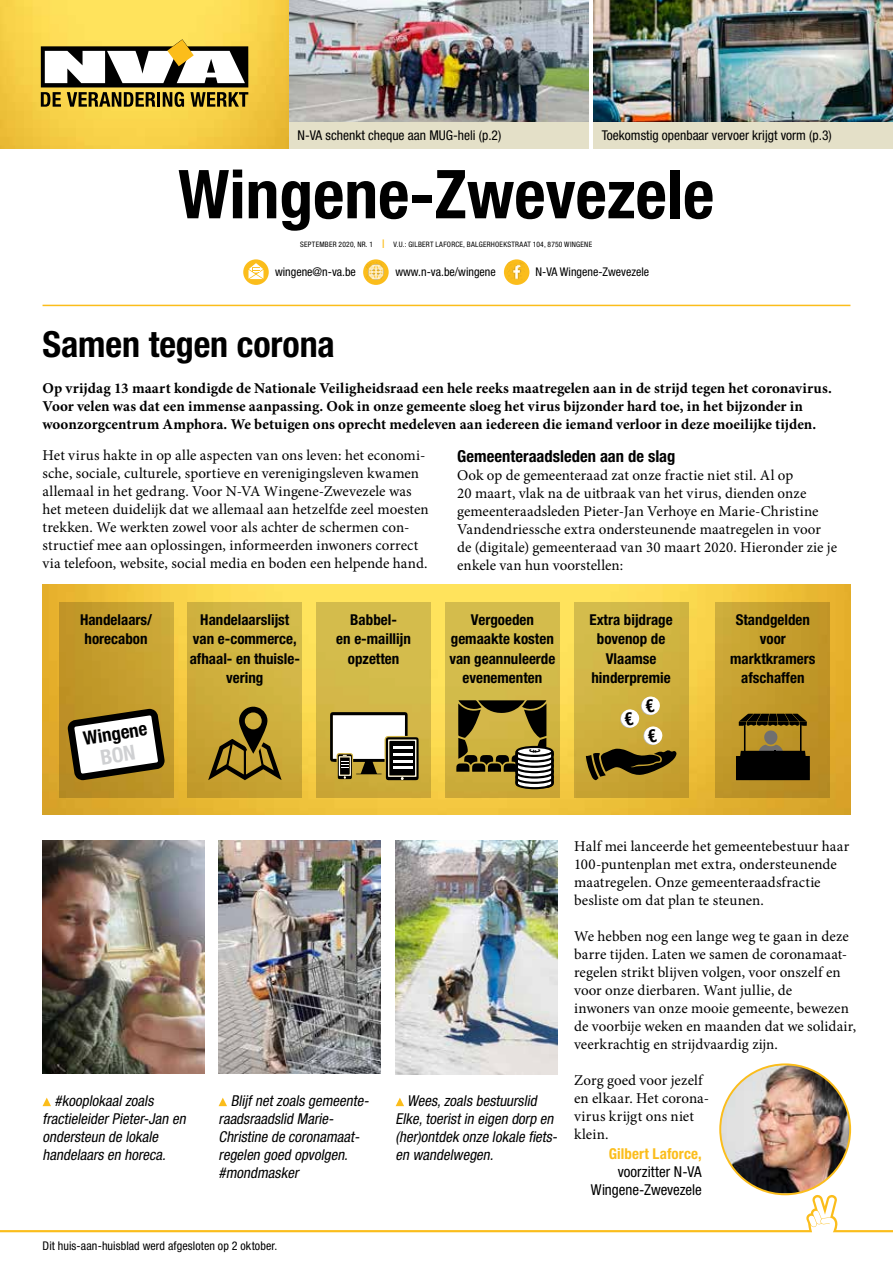
<style>
.page{position:relative;width:893px;height:1263px;background:#fff}
.page>*{position:absolute;margin:0;border:0;box-sizing:border-box;transform-origin:0 0}
.t1{font:700 condensed 67.5px "Helvetica Neue LT Std";color:#000}
.t2{font:700 condensed 36px "Helvetica Neue LT Std";letter-spacing:-.005em;color:#000}
.t3{font:700 condensed 18.9px "Helvetica Neue LT Std";color:#000}
.t4{font:700 condensed 16.5px "Helvetica Neue LT Std";letter-spacing:.005em;color:#000}
.t5{font:700 condensed 15.15px "Helvetica Neue LT Std";color:#000;scale:.53 1}
.t6{font:15px/18px "Minion Pro";color:#000}
.t7{font:700 15px/18px "Minion Pro";color:#000}
.t8{font:italic condensed 15px/18px "Helvetica Neue LT Std";color:#000}
.t9{font:700 condensed 15px/19.5px "Helvetica Neue LT Std";color:#000;text-align:center}
.t10{font:condensed 15px/18px "Helvetica Neue LT Std";color:#000;text-align:right}
.t11{font:700 condensed 15px "Helvetica Neue LT Std";letter-spacing:.01em;color:#fbbd1b}
.t12{font:condensed 13.5px "Helvetica Neue LT Std";color:#000}
.t13{font:condensed 12px "Helvetica Neue LT Std";color:#000}
.t14{font:condensed 7.5px "Helvetica Neue LT Std";letter-spacing:.035em;color:#000}
.s1{font-size:12px;color:#fbbd1b}
</style>
<div class="page">
<img style="left:0;top:0;width:289px;height:149px">
<svg style="left:41px;top:39px;width:207px;height:68px"></svg>
<svg style="left:243px;top:259px;width:26px;height:26px"></svg>
<svg style="left:248px;top:263px;width:15px;height:16px"></svg>
<svg style="left:504px;top:259px;width:25px;height:26px"></svg>
<img style="left:507px;top:263px;width:19px;height:19px">
<svg style="left:363px;top:259px;width:26px;height:26px"></svg>
<img style="left:366px;top:263px;width:19px;height:19px">
<hr style="left:43px;top:305px;width:807px;height:1px;background:#fbbd1b">
<img style="left:289px;top:0;width:300px;height:122px">
<img style="left:593px;top:0;width:300px;height:122px">
<div style="left:593px;top:122px;width:300px;height:27px;background:#e4e0c8"></div>
<div style="left:289px;top:122px;width:300px;height:27px;background:#e4e0c8"></div>
<img style="left:43px;top:840px;width:161px;height:234px">
<svg style="left:43px;top:1098px;width:8px;height:8px"></svg>
<img style="left:219px;top:840px;width:162px;height:234px">
<img style="left:396px;top:840px;width:161px;height:234px">
<svg style="left:219px;top:1098px;width:8px;height:8px"></svg>
<svg style="left:396px;top:1098px;width:8px;height:8px"></svg>
<img style="left:43px;top:585px;width:807px;height:230px">
<div style="left:59px;top:602px;width:115px;height:196px;background:linear-gradient(to bottom,#c9a331,#ba8f25)"></div>
<div style="left:187px;top:602px;width:115px;height:196px;background:linear-gradient(to bottom,#d5bb4a,#c5a02f)"></div>
<div style="left:316px;top:602px;width:115px;height:196px;background:linear-gradient(to bottom,#d6c151,#ccab39)"></div>
<div style="left:445px;top:602px;width:115px;height:196px;background:linear-gradient(to bottom,#d6c151,#cdac3b)"></div>
<div style="left:574px;top:602px;width:115px;height:196px;background:linear-gradient(to bottom,#d6bd4c,#c6a02f)"></div>
<div style="left:715px;top:602px;width:115px;height:196px;background:linear-gradient(to bottom,#caa432,#ba8e25)"></div>
<svg style="left:736px;top:714px;width:74px;height:66px;background:#4b3c14"></svg>
<svg style="left:208px;top:707px;width:73px;height:73px;background:#917827"></svg>
<svg style="left:330px;top:712px;width:89px;height:68px"></svg>
<img style="left:720px;top:1066px;width:130px;height:127px">
<svg style="left:456px;top:700px;width:99px;height:89px;background:#857639"></svg>
<svg style="left:0;top:1194px;width:893px;height:38px"></svg>
<svg style="left:68px;top:709px;width:97px;height:71px"></svg>
<svg style="left:586px;top:696px;width:90px;height:84px;background:#a89243"></svg>
<p class="t12" style="left:298px;top:128px;width:205px">N-VA schenkt cheque aan MUG-heli (p.2)</p>
<p class="t12" style="left:602px;top:128px;width:232px">Toekomstig openbaar vervoer krijgt vorm (p.3)</p>
<h1 class="t1" style="left:178px;top:153px;width:538px">Wingene-Zwevezele</h1>
<p class="t13" style="left:275px;top:265px;width:82px">wingene@n-va.be</p>
<p class="t13" style="left:395px;top:265px;width:102px">www.n-va.be/wingene</p>
<p class="t13" style="left:535px;top:265px;width:115px">N-VA Wingene-Zwevezele</p>
<p class="t14" style="left:300px;top:240px;width:293px">SEPTEMBER 2020, NR. 1 <span class="s1">I</span> V.U.: GILBERT LAFORCE, BALGERHOEKSTRAAT 104, 8750 WINGENE</p>
<h2 class="t2" style="left:43px;top:323px;width:294px">Samen tegen corona</h2>
<p class="t7" style="left:43px;top:379px;width:791px">Op vrijdag 13 maart kondigde de Nationale Veiligheidsraad een hele reeks maatregelen aan in de strijd tegen het coronavirus.<br>Voor velen was dat een immense aanpassing. Ook in onze gemeente sloeg het virus bijzonder hard toe, in het bijzonder in woonzorgcentrum Amphora. We betuigen ons oprecht medeleven aan iedereen die iemand verloor in deze moeilijke tijden.</p>
<p class="t6" style="left:43px;top:446px;width:388px">Het virus hakte in op alle aspecten van ons leven: het economi&shy;sche, sociale, culturele, sportieve en verenigingsleven kwamen allemaal in het gedrang. Voor N-VA Wingene-Zwevezele was het meteen duidelijk dat we allemaal aan hetzelfde zeel moesten trekken. We werkten zowel voor als achter de schermen con&shy;structief mee aan oplossingen, informeerden inwoners correct via telefoon, website, social media en boden een helpende hand.</p>
<p class="t4" style="left:457px;top:446px;width:220px">Gemeenteraadsleden aan de slag</p>
<p class="t6" style="left:457px;top:466px;width:381px">Ook op de gemeenteraad zat onze fractie niet stil. Al op<br>20 maart, vlak na de uitbraak van het virus, dienden onze gemeenteraadsleden Pieter-Jan Verhoye en Marie-Christine Vandendriessche extra ondersteunende maatregelen in voor de (digitale) gemeenteraad van 30 maart 2020. Hieronder zie je enkele van hun voorstellen:</p>
<p class="t9" style="left:80px;top:609px;width:74px">Handelaars/ horecabon</p>
<p class="t9" style="left:190px;top:609px;width:112px">Handelaarslijst van e-commerce, afhaal- en thuisle&shy;vering</p>
<p class="t9" style="left:336px;top:609px;width:76px">Babbel-<br>en e-maillijn opzetten</p>
<p class="t9" style="left:449px;top:609px;width:108px">Vergoeden gemaakte kosten van geannuleerde evenementen</p>
<p class="t9" style="left:589px;top:609px;width:85px">Extra bijdrage bovenop de<br>Vlaamse hinderpremie</p>
<p class="t9" style="left:730px;top:609px;width:87px">Standgelden voor marktkramers afschaffen</p>
<p class="t3" style="left:82px;top:727px;width:66px;rotate:-9deg">Wingene</p>
<p class="t5" style="left:526px;top:753px;width:9px;rotate:-90deg">€</p>
<p class="t8" style="left:43px;top:1092px;width:148px;text-indent:12px">#kooplokaalzoals fractieleiderPieter-Jan en ondersteun de lokale handelaars en horeca.</p>
<p class="t8" style="left:219px;top:1092px;width:155px;text-indent:12px">Blijfnetzoals gemeente&shy;raadsraadslid Marie-<br>Christine de coronamaat&shy;regelen goed opvolgen. #mondmasker</p>
<p class="t8" style="left:396px;top:1092px;width:166px;text-indent:12px">Wees,zoals bestuurslid<br>Elke,toeristin eigen dorp en (her)ontdek onze lokale fiets&shy;en wandelwegen.</p>
<p class="t6" style="left:574px;top:837px;width:277px">Half mei lanceerde het gemeentebestuur haar 100-puntenplan met extra, ondersteunende maatregelen. Onze gemeenteraadsfractie besliste om dat plan te steunen.</p>
<p class="t6" style="left:574px;top:927px;width:284px">We hebben nog een lange weg te gaan in deze barre tijden. Laten we samen de coronamaat&shy;regelen strikt blijven volgen, voor onszelf en voor onze dierbaren. Want jullie, de<br>inwoners van onze mooie gemeente, bewezen de voorbije weken en maanden dat we solidair, veerkrachtig en strijdvaardig zijn.</p>
<p class="t6" style="left:574px;top:1071px;width:136px">Zorg goed voor jezelf en elkaar. Het corona&shy;virus krijgt ons niet klein.</p>
<p class="t11" style="left:609px;top:1145px;width:95px">Gilbert Laforce,</p>
<p class="t10" style="left:591px;top:1163px;width:112px">voorzitter N-VA<br>Wingene-Zwevezele</p>
<p class="t13" style="left:43px;top:1239px;width:236px">Dit huis-aan-huisblad werd afgesloten op 2 oktober.</p>
</div>
